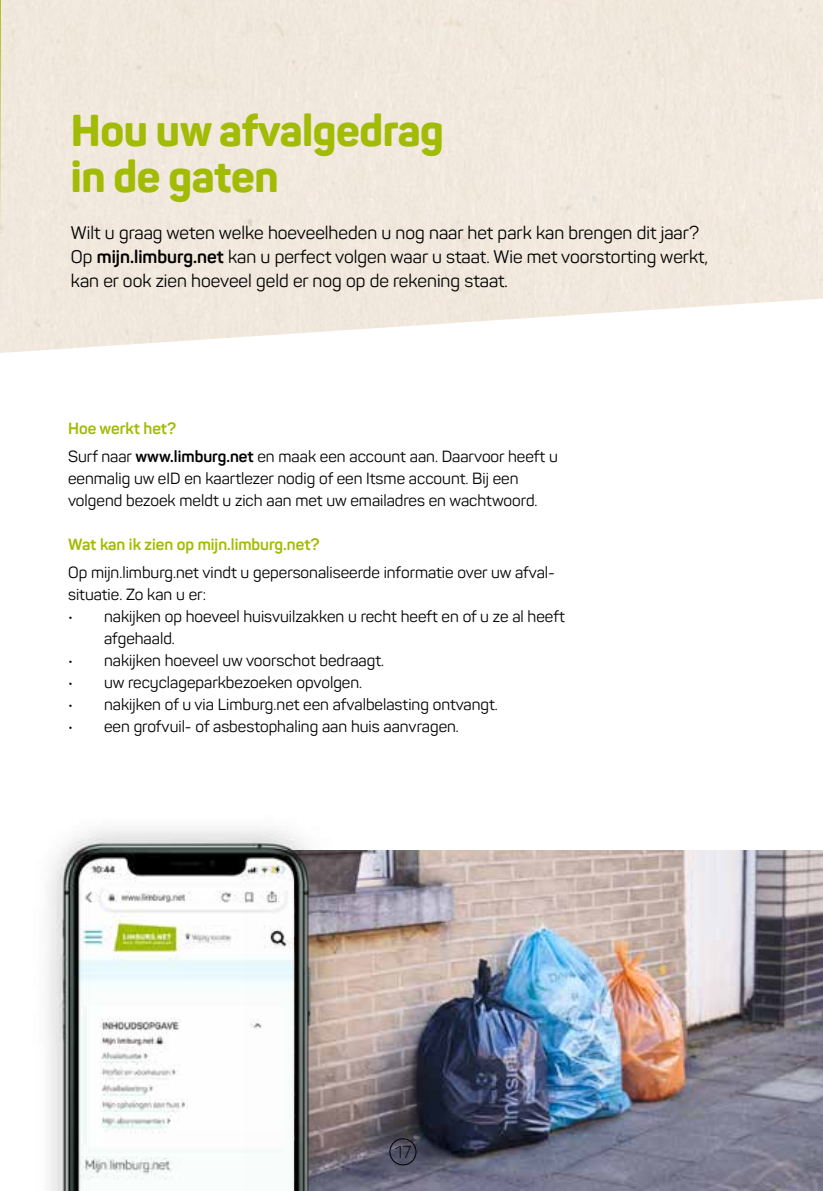
<style>
.page{position:relative;width:823px;height:1191px;background:#fff}
.page>*{position:absolute;margin:0;border:0;box-sizing:border-box;transform-origin:0 0}
.t1{font:800 44px/46px "Panton";letter-spacing:-.01em;color:#a2bb04}
.t2{font:18px/24px "Panton";color:#000}
.t3{font:300 17px "Panton";color:#000}
.t4{font:16px/22px "Panton";color:#000}
.t5{font:700 16px "Panton";color:#a2bb04}
.s1{font-weight:700}
.s2{font-weight:700;color:#a2bb04}
</style>
<div class="page">
<img style="left:374px;top:850px;width:448px;height:341px">
<img style="left:48px;top:829px;width:326px;height:362px">
<svg style="left:0;top:0;width:1px;height:240px"></svg>
<div style="left:389px;top:1138px;width:27px;height:27px;border:1px solid #000;border-radius:50%"></div>
<h1 class="t1" style="left:71px;top:107px;width:374px">Hou uw afvalgedrag in de gaten</h1>
<p class="t2" style="left:71px;top:221px;width:638px">Wilt u graag weten welke hoeveelheden u nog naar het park kan brengen dit jaar?<br>Op <span class="s1">mijn.limburg.net</span> kan u perfect volgen waar u staat. Wie met voorstorting werkt, kan er ook zien hoeveel geld er nog op de rekening staat.</p>
<p class="t4" style="left:68px;top:415px;width:491px;line-height:27.6px"><span class="s2">Hoe werkt het?<br></span>Surf naar <span class="s1">www.limburg.net</span> en maak een account aan. Daarvoor heeft u</p>
<p class="t4" style="left:68px;top:467px;width:470px">eenmalig uw eID en kaartlezer nodig of een Itsme account. Bij een volgend bezoek meldt u zich aan met uw emailadres en wachtwoord.</p>
<p class="t5" style="left:68px;top:534px;width:253px">Wat kan ik zien op mijn.limburg.net?</p>
<p class="t4" style="left:68px;top:561px;width:488px">Op mijn.limburg.net vindt u gepersonaliseerde informatie over uw afval&shy;situatie. Zo kan u er:</p>
<p class="t4" style="left:104px;top:605px;width:462px;text-indent:-36px">• nakijken op hoeveel huisvuilzakken u recht heeft en of u ze al heeft afgehaald.</p>
<p class="t4" style="left:68px;top:649px;width:317px">• nakijken hoeveel uw voorschot bedraagt.</p>
<p class="t4" style="left:68px;top:671px;width:295px">• uw recyclageparkbezoeken opvolgen.</p>
<p class="t4" style="left:68px;top:693px;width:431px">• nakijken of u via Limburg.net een afvalbelasting ontvangt.</p>
<p class="t4" style="left:68px;top:715px;width:392px">• een grofvuil- of asbestophaling aan huis aanvragen.</p>
<p class="t3" style="left:394px;top:1141px;width:18px">17</p>
</div>
